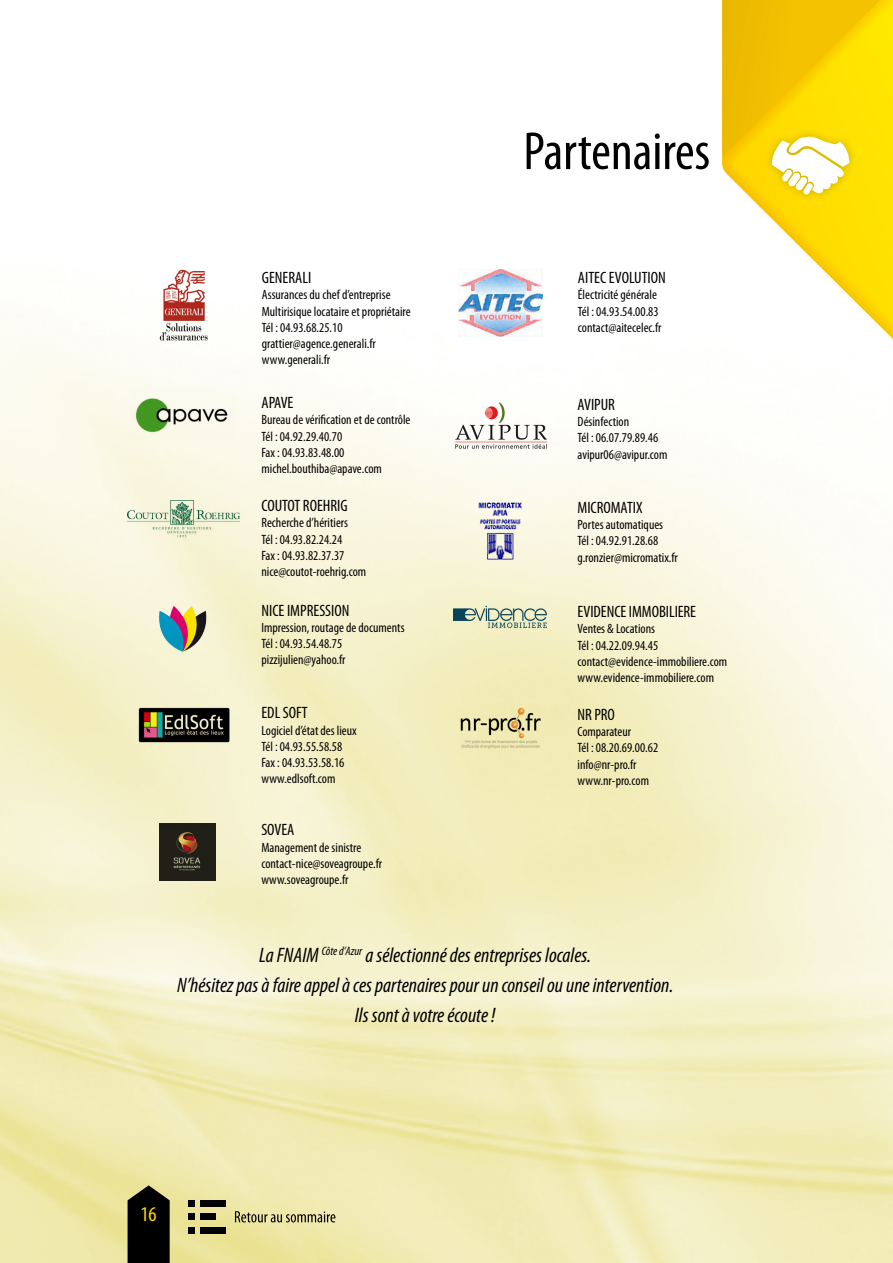
<style>
.page{position:relative;width:893px;height:1263px;background:#fff}
.page>*{position:absolute;margin:0;border:0;box-sizing:border-box;transform-origin:0 0}
.t1{font:condensed 54px "Myriad Pro";color:#000}
.t2{font:italic condensed 21px/30px "Myriad Pro";color:#000;text-align:center}
.t3{font:condensed 21px "Myriad Pro";color:#ffdc01}
.t4{font:condensed 16.5px "Myriad Pro";color:#000}
.t5{font:condensed 13.5px/16.2px "Myriad Pro";color:#000}
</style>
<div class="page">
<img style="left:0;top:269px;width:893px;height:994px">
<svg style="left:128px;top:1185px;width:42px;height:78px;background:#191810"></svg>
<div style="left:201px;top:1213px;width:15px;height:7px;background:#000"></div>
<div style="left:201px;top:1227px;width:25px;height:6px;background:#000"></div>
<div style="left:201px;top:1200px;width:25px;height:7px;background:#000"></div>
<svg style="left:188px;top:1227px;width:6px;height:6px"></svg>
<div style="left:188px;top:1213px;width:6px;height:7px;background:#000"></div>
<div style="left:188px;top:1200px;width:6px;height:7px;background:#000"></div>
<svg style="left:235px;top:1211px;width:100px;height:11px"></svg>
<img style="left:723px;top:0;width:170px;height:394px">
<div style="left:763px;top:128px;width:95px;height:75px;background:#fedb00"></div>
<svg style="left:771px;top:137px;width:78px;height:58px"></svg>
<img style="left:453px;top:400px;width:95px;height:50px">
<img style="left:453px;top:603px;width:95px;height:28px">
<img style="left:130px;top:387px;width:108px;height:52px">
<img style="left:128px;top:501px;width:112px;height:36px">
<img style="left:137px;top:707px;width:95px;height:37px">
<img style="left:473px;top:503px;width:54px;height:56px">
<img style="left:457px;top:707px;width:85px;height:42px">
<img style="left:156px;top:603px;width:56px;height:52px">
<img style="left:159px;top:823px;width:57px;height:57px">
<img style="left:459px;top:269px;width:83px;height:68px">
<img style="left:134px;top:270px;width:100px;height:71px">
<p class="t4" style="left:262px;top:268px;width:51px">GENERALI</p>
<p class="t5" style="left:262px;top:287px;width:150px">Assurances du chef d’entreprise<br>Multirisique locataire et propriétaire<br>Tél : 04.93.68.25.10 grattier@agence.generali.fr www.generali.fr</p>
<p class="t4" style="left:261px;top:393px;width:33px">APAVE</p>
<p class="t5" style="left:261px;top:412px;width:151px">Bureau de vérification et de contrôle<br>Tél : 04.92.29.40.70<br>Fax : 04.93.83.48.00 michel.bouthiba@apave.com</p>
<p class="t4" style="left:261px;top:496px;width:88px">COUTOT ROEHRIG</p>
<p class="t5" style="left:261px;top:515px;width:106px">Recherche d’héritiers<br>Tél : 04.93.82.24.24<br>Fax : 04.93.82.37.37 nice@coutot-roehrig.com</p>
<p class="t4" style="left:261px;top:600px;width:90px">NICE IMPRESSION</p>
<p class="t5" style="left:261px;top:619px;width:145px">Impression, routage de documents<br>Tél : 04.93.54.48.75 pizzijulien@yahoo.fr</p>
<p class="t4" style="left:261px;top:703px;width:48px">EDL SOFT</p>
<p class="t5" style="left:261px;top:722px;width:97px">Logiciel d’état des lieux<br>Tél : 04.93.55.58.58<br>Fax : 04.93.53.58.16 www.edlsoft.com</p>
<p class="t4" style="left:261px;top:820px;width:35px">SOVEA</p>
<p class="t5" style="left:261px;top:839px;width:122px">Management de sinistre contact-nice@soveagroupe.fr www.soveagroupe.fr</p>
<h1 class="t1" style="left:523px;top:119px;width:188px">Partenaires</h1>
<p class="t4" style="left:578px;top:268px;width:89px">AITEC EVOLUTION</p>
<p class="t5" style="left:578px;top:287px;width:85px">Électricité générale<br>Tél : 04.93.54.00.83 contact@aitecelec.fr</p>
<p class="t4" style="left:578px;top:395px;width:39px">AVIPUR</p>
<p class="t5" style="left:578px;top:413px;width:91px">Désinfection<br>Tél : 06.07.79.89.46 avipur06@avipur.com</p>
<p class="t4" style="left:578px;top:497px;width:66px">MICROMATIX</p>
<p class="t5" style="left:578px;top:516px;width:102px">Portes automatiques<br>Tél : 04.92.91.28.68 g.ronzier@micromatix.fr</p>
<p class="t4" style="left:578px;top:602px;width:120px">EVIDENCE IMMOBILIERE</p>
<p class="t5" style="left:578px;top:621px;width:151px">Ventes &amp; Locations<br>Tél : 04.22.09.94.45 contact@evidence-immobiliere.com www.evidence-immobiliere.com</p>
<p class="t4" style="left:578px;top:705px;width:39px">NR PRO</p>
<p class="t5" style="left:578px;top:723px;width:82px">Comparateur<br>Tél : 08.20.69.00.62 info@nr-pro.fr www.nr-pro.com</p>
<h2 class="t2" style="left:177px;top:939px;width:498px">La FNAIM <sup>Côte</sup> <sup>d’Azur</sup> a sélectionné des entreprises locales.<br>N’hésitez pas à faire appel à ces partenaires pour un conseil ou une intervention.<br>Ils sont à votre écoute !</h2>
<h2 class="t3" style="left:141px;top:1202px;width:18px">16</h2>
</div>
